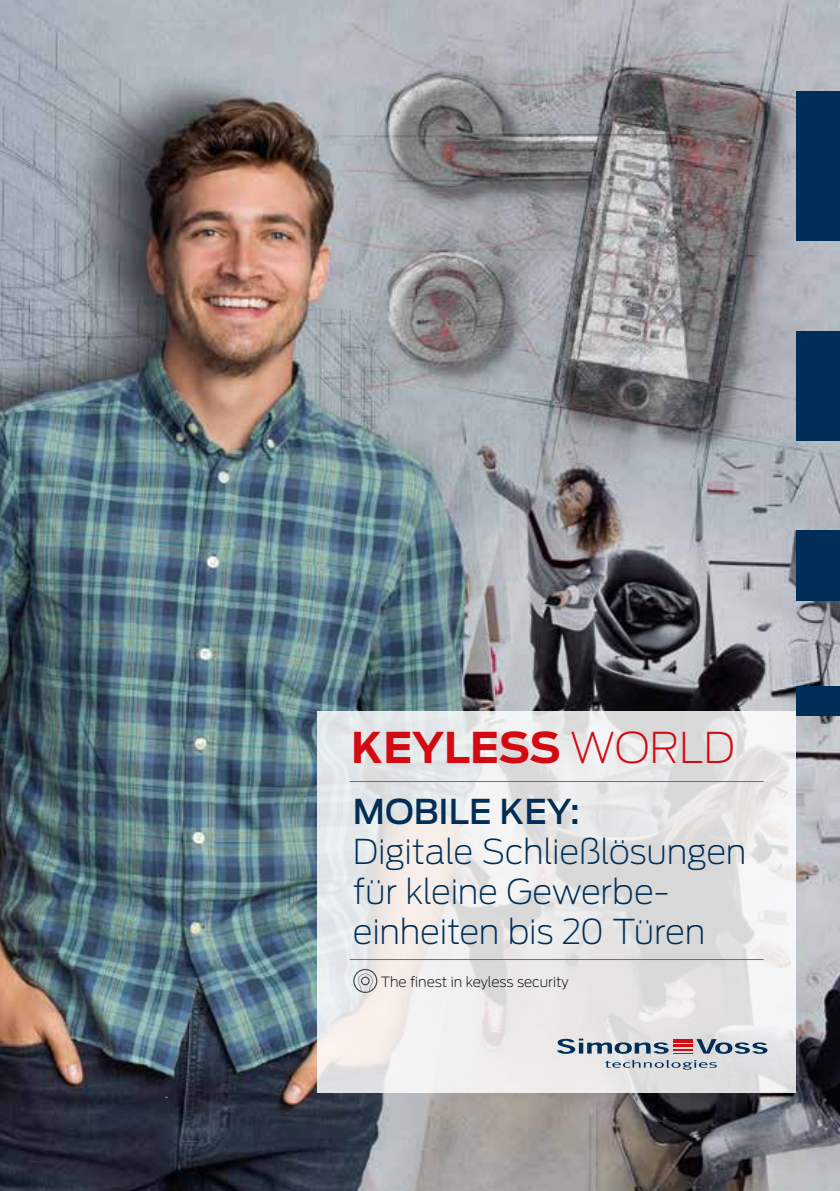
<style>
.page{position:relative;width:840px;height:1191px;background:#fff}
.page>*{position:absolute;margin:0;border:0;box-sizing:border-box;transform-origin:0 0}
.t1{font:700 42px "Antenna";color:#d20a11}
.t2{font:200 34px/40px "Antenna";letter-spacing:-.01em;color:#002e56}
.t3{font:500 34px "Antenna";color:#002e56}
.t4{font:200 14px "Antenna";letter-spacing:-.005em;color:#000}
.s1{font-weight:200}
</style>
<div class="page">
<img style="left:0;top:0;width:839px;height:1191px">
<div style="left:795px;top:91px;width:44px;height:149px;background:#002e56"></div>
<div style="left:795px;top:331px;width:44px;height:109px;background:#002e56"></div>
<div style="left:795px;top:531px;width:44px;height:70px;background:#002e56"></div>
<div style="left:795px;top:686px;width:44px;height:30px;background:#002e56"></div>
<svg style="left:317px;top:711px;width:478px;height:381px"></svg>
<svg style="left:604px;top:1060px;width:112px;height:9px"></svg>
<svg style="left:556px;top:1038px;width:211px;height:16px;background:#97a0ad"></svg>
<hr style="left:672px;top:1044px;width:20px;height:3px;background:#d20a11">
<hr style="left:672px;top:1049px;width:20px;height:2px;background:#d20a11">
<hr style="left:349px;top:781px;width:414px;height:1px;background:#706f6f">
<svg style="left:353px;top:969px;width:24px;height:24px"></svg>
<hr style="left:349px;top:959px;width:414px;height:1px;background:#706f6f">
<p class="t1" style="left:351px;top:718px;width:385px">KEYLESS <span class="s1">WORLD</span></p>
<p class="t3" style="left:352px;top:788px;width:228px">MOBILE KEY:</p>
<p class="t2" style="left:352px;top:830px;width:395px">Digitale Schließlösungen für kleine Gewerbe&shy;einheiten bis 20 Türen</p>
<p class="t4" style="left:380px;top:972px;width:189px">The finest in keyless security</p>
</div>
